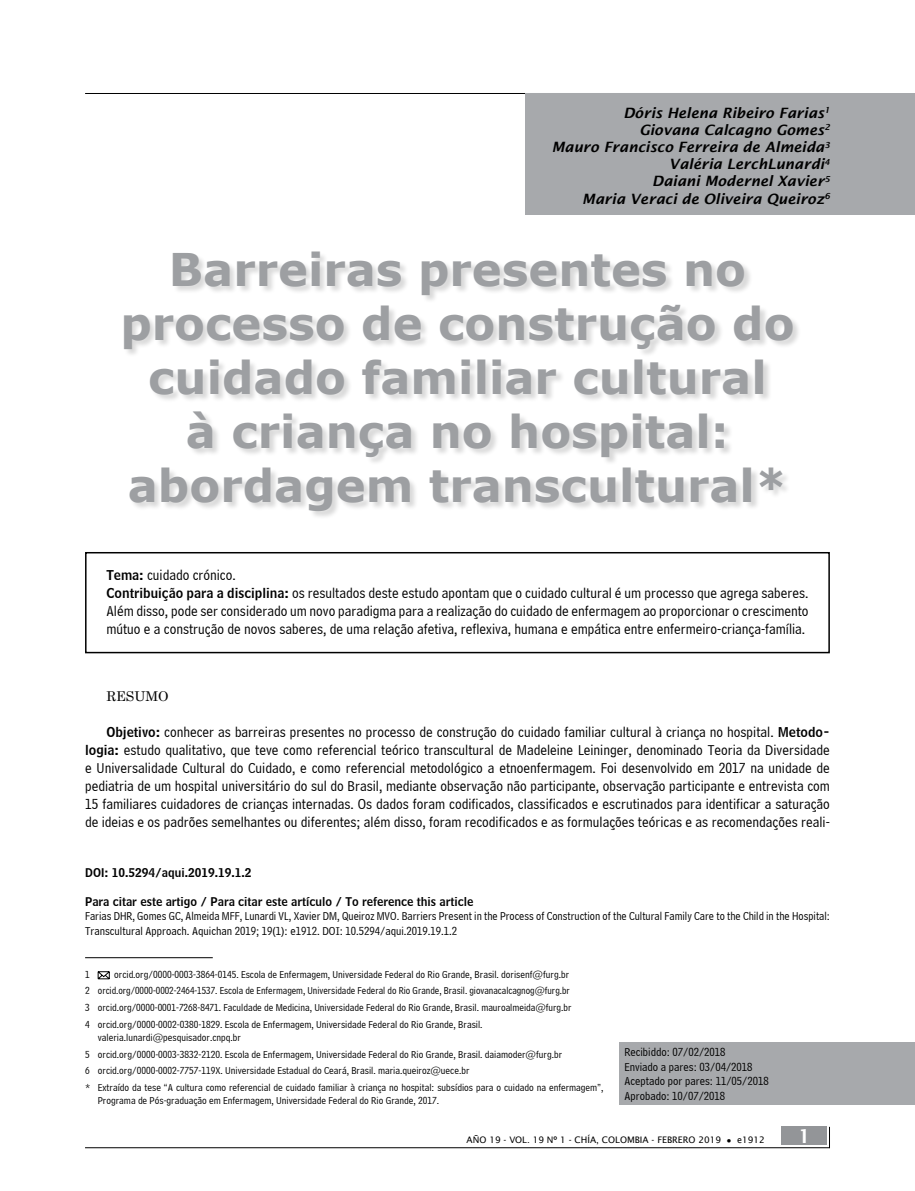
<style>
.page{position:relative;width:915px;height:1191px;background:#fff}
.page>*{position:absolute;margin:0;border:0;box-sizing:border-box;transform-origin:0 0}
.t1{font:700 45px/54px "MS Reference Sans Serif";color:#9d9fa2;text-align:center}
.t2{font:600 19.5px "Lucida Sans";color:#fff}
.t3{font:15px/18px "Bell Centennial BT Address";color:#000;text-align:justify}
.t4{font:italic 600 14.25px/17.1px "Lucida Sans";color:#000;text-align:right}
.t5{font:13.5px "Century Schoolbook";color:#000}
.t6{font:12px/14.4px "Bell Centennial BT Address";color:#000}
.t7{font:12px "Bell Centennial BT Name And Number";color:#000}
.t8{font:10.5px/16.8px "Bell Centennial BT Address";color:#000}
.t9{font:9px "Lucida Sans";color:#000}
.s1{font-family:"Bell Centennial BT Name And Number";font-size:13.5px}
.s2{font-family:"Abadi";font-weight:300;font-stretch:condensed}
</style>
<div class="page">
<div style="left:781px;top:1126px;width:45px;height:19px;background:#939598"></div>
<hr style="left:85px;top:1147px;width:744px;height:1px;background:#000">
<hr style="left:85px;top:93px;width:744px;height:1px;background:#000">
<div style="left:85px;top:552px;width:744px;height:101px;border:2px solid #000"></div>
<div style="left:619px;top:1042px;width:295px;height:62px;background:#a7a9ac"></div>
<div style="left:525px;top:93px;width:389px;height:122px;background:#a7a9ac"></div>
<div style="left:123px;top:251px;width:678px;height:268px;background:#000;opacity:.15"></div>
<svg style="left:97px;top:971px;width:13px;height:8px"></svg>
<hr style="left:85px;top:957px;width:128px;height:1px;background:#000">
<p class="t4" style="left:551px;top:104px;width:279px">Dóris Helena Ribeiro Farias<sup>1<br></sup>Giovana Calcagno Gomes<sup>2<br></sup>Mauro Francisco Ferreira de Almeida<sup>3<br></sup>Valéria LerchLunardi<sup>4<br></sup>Daiani Modernel Xavier<sup>5<br></sup>Maria Veraci de Oliveira Queiroz<sup>6</sup></p>
<h1 class="t1" style="left:120px;top:241px;width:675px">Barreiras presentes no processo de construção do cuidado familiar cultural<br>à criança no hospital: abordagem transcultural*</h1>
<p class="t3" style="left:106px;top:565px;width:703px;text-align:left"><span class="s1">Tema:</span> cuidado crónico.<br><span class="s1">Contribuição para a disciplina:</span> os resultados deste estudo apontam que o cuidado cultural é um processo que agrega saberes.<br>Além disso, pode ser considerado um novo paradigma para a realização do cuidado de enfermagem ao proporcionar o crescimento mútuo e a construção de novos saberes, de uma relação afetiva, reflexiva, humana e empática entre enfermeiro-criança-família.</p>
<p class="t5" style="left:106px;top:685px;width:64px">RESUMO</p>
<p class="t3" style="left:85px;top:723px;width:746px;text-indent:21px"><span class="s1">Objetivo:</span> conhecer as barreiras presentes no processo de construção do cuidado familiar cultural à criança no hospital. <span class="s1">Metodo&shy;logia:</span> estudo qualitativo, que teve como referencial teórico transcultural de Madeleine Leininger, denominado Teoria da Diversidade e Universalidade Cultural do Cuidado, e como referencial metodológico a etnoenfermagem. Foi desenvolvido em 2017 na unidade de pediatria de um hospital universitário do sul do Brasil, mediante observação não participante, observação participante e entrevista com 15 familiares cuidadores de crianças internadas. Os dados foram codificados, classificados e escrutinados para identificar a saturação de ideias e os padrões semelhantes ou diferentes; além disso, foram recodificados e as formulações teóricas e as recomendações reali-</p>
<p class="t7" style="left:85px;top:865px;width:168px">DOI: 10.5294/aqui.2019.19.1.2</p>
<p class="t7" style="left:85px;top:893px;width:389px">Para citar este artigo / Para citar este artículo / To reference this article</p>
<p class="t6" style="left:85px;top:909px;width:746px">Farias DHR, Gomes GC, Almeida MFF, Lunardi VL, Xavier DM, Queiroz MVO. Barriers Present in the Process of Construction of the Cultural Family Care to the Child in the Hospital:<br>Transcultural Approach. Aquichan 2019; 19(1): e1912. DOI: 10.5294/aqui.2019.19.1.2</p>
<p class="t8" style="left:85px;top:965px;width:488px;text-indent:29px">orcid.org/0000-0003-3864-0145. Escola de Enfermagem, Universidade Federal do Rio Grande, Brasil. dorisenf@furg.br 2 orcid.org/0000-0002-2464-1537. Escola de Enfermagem, Universidade Federal do Rio Grande, Brasil. giovanacalcagnog@furg.br 3 orcid.org/0000-0001-7268-8471. Faculdade de Medicina, Universidade Federal do Rio Grande, Brasil. mauroalmeida@furg.br 4 orcid.org/0000-0002-0380-1829. Escola de Enfermagem, Universidade Federal do Rio Grande, Brasil.</p>
<p class="t8" style="left:85px;top:1028px;width:519px;text-indent:13px">valeria.lunardi@pesquisador.cnpq.br<br>5 orcid.org/0000-0003-3832-2120. Escola de Enfermagem, Universidade Federal do Rio Grande, Brasil. daiamoder@furg.br<br>6 orcid.org/0000-0002-7757-119X. Universidade Estadual do Ceará, Brasil. maria.queiroz@uece.br<br>* Extraído da tese <span class="s2">“</span>A cultura como referencial de cuidado familiar à criança no hospital: subsídios para o cuidado na enfermagem<span class="s2">”</span>,</p>
<p class="t8" style="left:98px;top:1092px;width:343px">Programa de Pós-graduação em Enfermagem, Universidade Federal do Rio Grande, 2017.</p>
<p class="t8" style="left:85px;top:965px;width:6px">1</p>
<p class="t6" style="left:624px;top:1045px;width:146px">Recibiddo: 07/02/2018<br>Enviado a pares: 03/04/2018<br>Aceptado por pares: 11/05/2018<br>Aprobado: 10/07/2018</p>
<p class="t9" style="left:466px;top:1135px;width:299px">AÑO 19 - VOL. 19 Nº 1 - CHÍA, COLOMBIA - FEBRERO 2019 ● e1912</p>
<h2 class="t2" style="left:797px;top:1125px;width:14px">1</h2>
</div>
